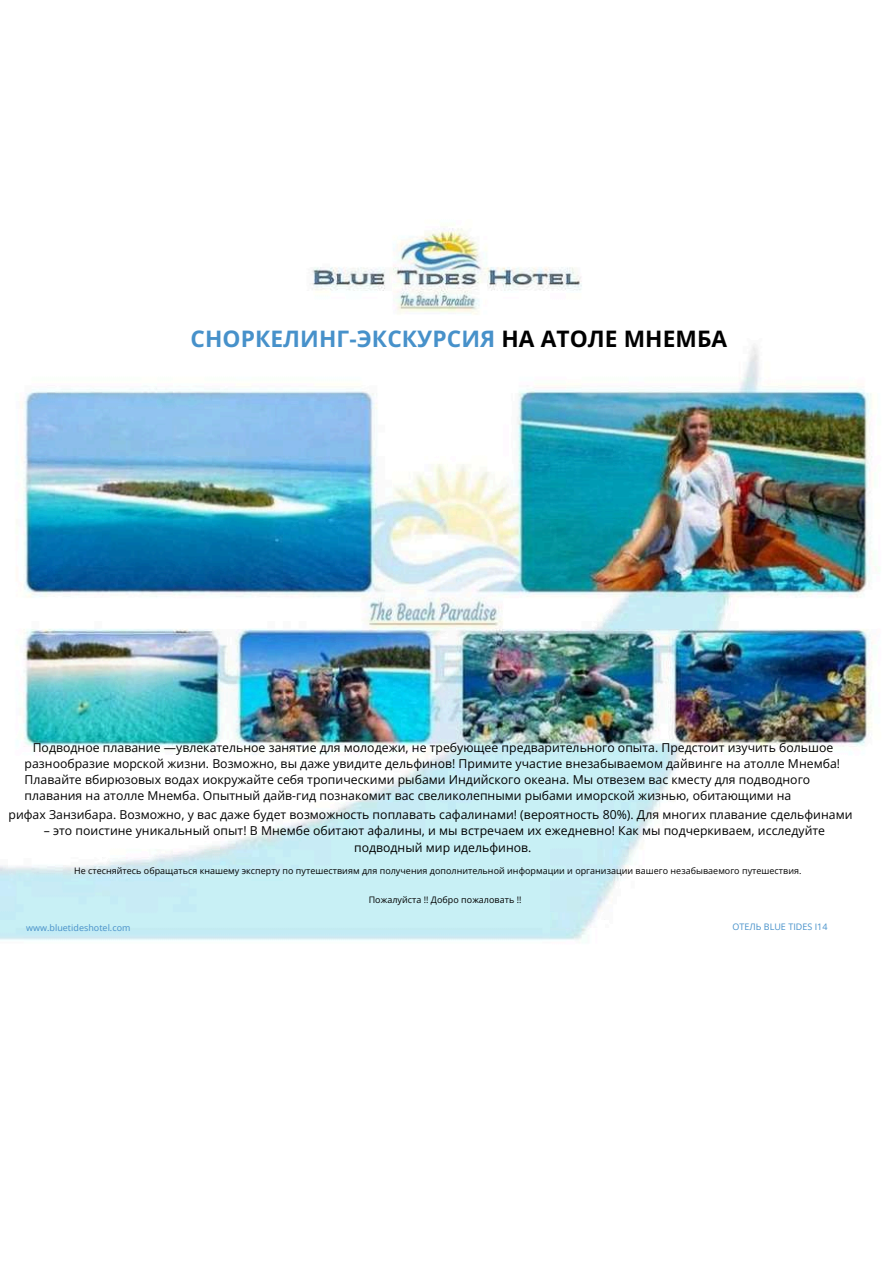
<style>
.page{position:relative;width:894px;height:1264px;background:#fff}
.page>*{position:absolute;margin:0;border:0;box-sizing:border-box;transform-origin:0 0}
.t1{font:700 22.8px "Open Sans";letter-spacing:.005em;color:#4791ca}
.t2{font:12.3px/16px "Open Sans";color:#000}
.t3{font:9px "Open Sans";letter-spacing:.005em;color:#000}
.t4{font:9px "Open Sans";letter-spacing:.005em;color:#4791ca}
.s1{color:#000}
</style>
<div class="page">
<img style="left:0;top:228px;width:873px;height:713px">
<h1 class="t1" style="left:190px;top:323px;width:538px">СНОРКЕЛИНГ-ЭКСКУРСИЯ <span class="s1">НА АТОЛЕ МНЕМБА</span></h1>
<p class="t2" style="left:25px;top:739px;width:816px;text-indent:8px">Подводное плавание —увлекательное занятие для молодежи, не требующее предварительного опыта. Предстоит изучить большое разнообразие морской жизни. Возможно, вы даже увидите дельфинов! Примите участие внезабываемом дайвинге на атолле Мнемба!<br>Плавайте вбирюзовых водах иокружайте себя тропическими рыбами Индийского океана. Мы отвезем вас кместу для подводного плавания на атолле Мнемба. Опытный дайв-гид познакомит вас свеликолепными рыбами иморской жизнью, обитающими на</p>
<p class="t2" style="left:9px;top:805px;width:845px">рифах Занзибара. Возможно, у вас даже будет возможность поплавать сафалинами! (вероятность 80%). Для многих плавание сдельфинами</p>
<p class="t2" style="left:354px;top:821px;width:472px;line-height:16.8px;text-indent:-310px">– это поистине уникальный опыт! В Мнембе обитают афалины, и мы встречаем их ежедневно! Как мы подчеркиваем, исследуйте подводный мир идельфинов.</p>
<p class="t3" style="left:74px;top:864px;width:728px">Не стесняйтесь обращаться кнашему эксперту по путешествиям для получения дополнительной информации и организации вашего незабываемого путешествия.</p>
<p class="t4" style="left:26px;top:921px;width:106px">www.bluetideshotel.com</p>
<p class="t3" style="left:368px;top:893px;width:154px">Пожалуйста !! Добро пожаловать !!</p>
<p class="t4" style="left:732px;top:920px;width:97px">ОТЕЛЬ BLUE TIDES I14</p>
</div>
